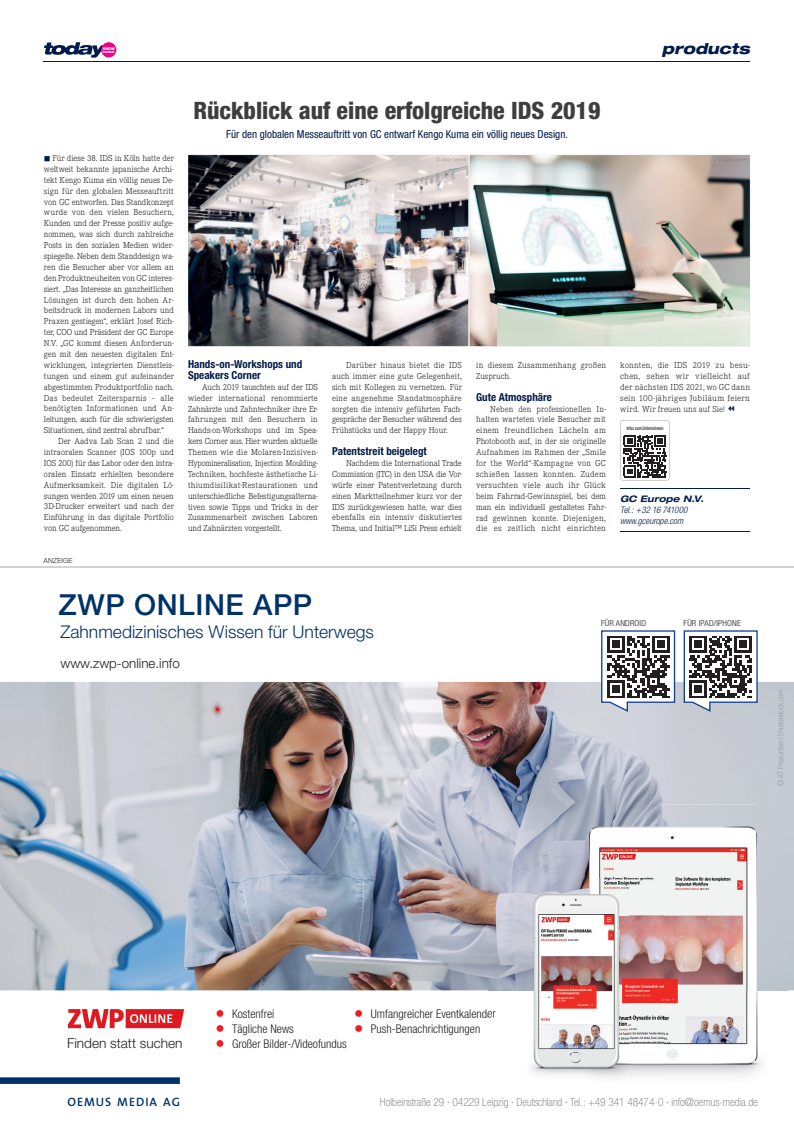
<style>
.page{position:relative;width:794px;height:1134px;background:#fff}
.page>*{position:absolute;margin:0;border:0;box-sizing:border-box;transform-origin:0 0}
.t1{font:500 29px "Helvetica Neue";letter-spacing:.02em;color:#003268}
.t2{font:800 condensed 24px "Helvetica Neue";color:#3e3e3f}
.t3{font:300 17.5px "Helvetica Neue";color:#003268}
.t4{font:italic 800 expanded 15px "Helvetica Neue";color:#021b4a}
.t5{font:300 13.6px "Helvetica Neue";color:#231f20}
.t6{font:300 13.4px "Helvetica Neue";color:#231f20}
.t7{font:12.2px "The Sans Semi Bold Caps";letter-spacing:.075em;color:#003268}
.t8{font:300 condensed 12px/15px "Helvetica Neue";color:#231f20}
.t9{font:100 condensed 11.3px "Helvetica Neue";color:#6c6d70}
.t10{font:700 condensed 11px/10.9px "Helvetica Neue";letter-spacing:.005em;color:#021b4a}
.t11{font:condensed 11px "Helvetica Neue";color:#021b4a}
.t12{font:300 9px/10.9px "Corporate E";color:#231f20;text-align:justify}
.t13{font:300 9px/10.9px "Corporate E";letter-spacing:.025em;color:#231f20}
.t14{font:italic 300 condensed 9px/10.8px "Helvetica Neue";color:#021b4a}
.t15{font:italic 700 expanded 9px "Helvetica Neue";letter-spacing:.01em;color:#021b4a}
.t16{font:300 condensed 8.3px "Helvetica Neue";letter-spacing:.02em;color:#231f20;scale:1.05 1}
.t17{font:300 7px "Helvetica Neue";letter-spacing:.015em;color:#231f20}
.t18{font:500 condensed 5px "Helvetica Neue";color:#231f20;scale:.8 1}
.t19{font:900 3.7px "Helvetica Neue";color:#fff}
.t20{font:900 2.9px "Helvetica Neue";color:#fff}
.s1{color:#021b4a}
</style>
<div class="page">
<hr style="left:44px;top:61px;width:706px;height:1px;background:#021b4a">
<svg style="left:44px;top:42px;width:61px;height:16px"></svg>
<div style="left:101px;top:42px;width:15px;height:15px;background:#ed028c;border-radius:50%"></div>
<img style="left:0;top:567px;width:794px;height:517px">
<img style="left:188px;top:155px;width:280px;height:191px">
<img style="left:470px;top:155px;width:280px;height:191px">
<svg style="left:620px;top:420px;width:49px;height:60px"></svg>
<img style="left:436px;top:158px;width:30px;height:3px">
<img style="left:718px;top:158px;width:29px;height:3px">
<hr style="left:620px;top:488px;width:130px;height:1px;background:#021b4a">
<hr style="left:620px;top:531px;width:130px;height:1px;background:#021b4a">
<svg style="left:217px;top:1009px;width:6px;height:7px"></svg>
<svg style="left:217px;top:1024px;width:6px;height:7px"></svg>
<svg style="left:217px;top:1039px;width:6px;height:7px"></svg>
<svg style="left:355px;top:1009px;width:7px;height:7px"></svg>
<svg style="left:355px;top:1024px;width:7px;height:7px"></svg>
<p class="t19" style="left:103px;top:46px;width:13px">SHOW</p>
<p class="t20" style="left:103px;top:50px;width:13px">REVIEW</p>
<h3 class="t4" style="left:662px;top:39px;width:90px">products</h3>
<p class="t12" style="left:44px;top:153px;width:131px"><span class="s1">■</span> Für diese 38. IDS in Köln hatte der weltweit bekannte japanische Archi&shy;tekt Kengo Kuma ein völlig neues De&shy;sign für den globalen Messeauftritt von GC entworfen. Das Standkonzept wurde von den vielen Besuchern, Kunden und der Presse positiv aufge&shy;nommen, was sich durch zahlreiche Posts in den sozialen Medien wider&shy;spiegelte. Neben dem Standdesign wa&shy;ren die Besucher aber vor allem an den Produktneuheiten von GC interes&shy;siert. „Das Interesse an ganzheitlichen Lösungen ist durch den hohen Ar&shy;beitsdruck in modernen Labors und Praxen gestiegen“, erklärt Josef Rich&shy;ter, COO und Präsident der GC Europe N.V. „GC kommt diesen Anforderun&shy;gen mit den neuesten digitalen Ent&shy;wicklungen, integrierten Dienstleis&shy;tungen und einem gut aufeinander abgestimmten Produktportfolio nach.<br>Das bedeutet Zeitersparnis – alle benötigten Informationen und An&shy;leitungen, auch für die schwierigsten Situationen, sind zentral abrufbar.“</p>
<p class="t12" style="left:44px;top:436px;width:131px;text-indent:14px">Der Aadva Lab Scan 2 und die intraoralen Scanner (IOS 100p und IOS 200) für das Labor oder den intra&shy;oralen Einsatz erhielten besondere Aufmerksamkeit. Die digitalen Lö&shy;sungen werden 2019 um einen neuen 3D-Drucker erweitert und nach der Einführung in das digitale Portfolio von GC aufgenommen.</p>
<p class="t17" style="left:44px;top:556px;width:31px">ANZEIGE</p>
<h2 class="t2" style="left:193px;top:95px;width:409px">Rückblick auf eine erfolgreiche IDS 2019</h2>
<p class="t11" style="left:226px;top:127px;width:343px">Für den globalen Messeauftritt von GC entwarf Kengo Kuma ein völlig neues Design.</p>
<p class="t10" style="left:188px;top:358px;width:116px">Hands-on-Workshops und<br>Speakers Corner</p>
<p class="t12" style="left:188px;top:381px;width:131px;text-indent:14px">Auch 2019 tauschten auf der IDS wieder international renommierte Zahnärzte und Zahntechniker ihre Er&shy;fahrungen mit den Besuchern in Hands-on-Workshops und im Spea&shy;kers Corner aus. Hier wurden aktuelle Themen wie die Molaren-Inzisiven-Hypomineralisation, Injection Moulding-Techniken, hochfeste ästhetische Li&shy;thiumdisilikat-Restaurationen und unterschiedliche Befestigungsalterna&shy;tiven sowie Tipps und Tricks in der Zusammenarbeit zwischen Laboren und Zahnärzten vorgestellt.</p>
<p class="t12" style="left:332px;top:360px;width:131px;text-indent:14px">Darüber hinaus bietet die IDS auch immer eine gute Gelegenheit, sich mit Kollegen zu vernetzen. Für eine angenehme Standatmosphäre sorgten die intensiv geführten Fach&shy;gespräche der Besucher während des Frühstücks und der Happy Hour.</p>
<p class="t10" style="left:332px;top:446px;width:96px">Patentstreit beigelegt</p>
<p class="t12" style="left:332px;top:458px;width:131px;text-indent:14px">Nachdem die International Trade Commission (ITC) in den USA die Vor&shy;würfe einer Patentverletzung durch einen Marktteilnehmer kurz vor der IDS zurückgewiesen hatte, war dies ebenfalls ein intensiv diskutiertes Thema, und Initial™ LiSi Press erhielt</p>
<p class="t13" style="left:476px;top:360px;width:131px">in diesem Zusammenhang großen<br>Zuspruch.</p>
<p class="t10" style="left:476px;top:391px;width:77px">Gute Atmosphäre</p>
<p class="t12" style="left:476px;top:403px;width:131px;text-indent:14px">Neben den professionellen In&shy;halten warteten viele Besucher mit einem freundlichen Lächeln am Photobooth auf, in der sie originelle Aufnahmen im Rahmen der „Smile for the World“-Kampagne von GC schießen lassen konnten. Zudem versuchten viele auch ihr Glück beim Fahrrad-Gewinnspiel, bei dem man ein individuell gestaltetes Fahr&shy;rad gewinnen konnte. Diejenigen, die es zeitlich nicht einrichten</p>
<h1 class="t1" style="left:59px;top:588px;width:255px">ZWP ONLINE APP</h1>
<p class="t12" style="left:620px;top:360px;width:131px">konnten, die IDS 2019 zu besu&shy;chen, sehen wir vielleicht auf der nächsten IDS 2021, wo GC dann sein 100-jähriges Jubiläum feiern wird. Wir freuen uns auf Sie!</p>
<p class="t18" style="left:626px;top:425px;width:47px">Infos zum Unternehmen</p>
<p class="t15" style="left:620px;top:493px;width:85px">GC Europe N.V.</p>
<p class="t14" style="left:620px;top:504px;width:69px">Tel.: +32 16 741000 www.gceurope.com</p>
<h3 class="t3" style="left:60px;top:621px;width:315px">Zahnmedizinisches Wissen für Unterwegs</h3>
<h3 class="t6" style="left:60px;top:655px;width:121px">www.zwp-online.info</h3>
<p class="t16" style="left:601px;top:618px;width:44px">FÜR ANDROID</p>
<p class="t16" style="left:683px;top:618px;width:56px">FÜR IPAD/IPHONE</p>
<h3 class="t5" style="left:67px;top:1034px;width:117px">Finden statt suchen</h3>
<h3 class="t8" style="left:232px;top:1006px;width:116px">Kostenfrei<br>Tägliche News<br>Großer Bilder-/Videofundus</h3>
<h3 class="t8" style="left:371px;top:1006px;width:126px">Umfangreicher Eventkalender<br>Push-Benachrichtigungen</h3>
<h3 class="t7" style="left:67px;top:1091px;width:114px">OEMUS MEDIA AG</h3>
<p class="t9" style="left:380px;top:1096px;width:379px">Holbeinstraße 29 · 04229 Leipzig · Deutschland · Tel.: +49 341 48474-0 · info@oemus-media.de</p>
</div>
